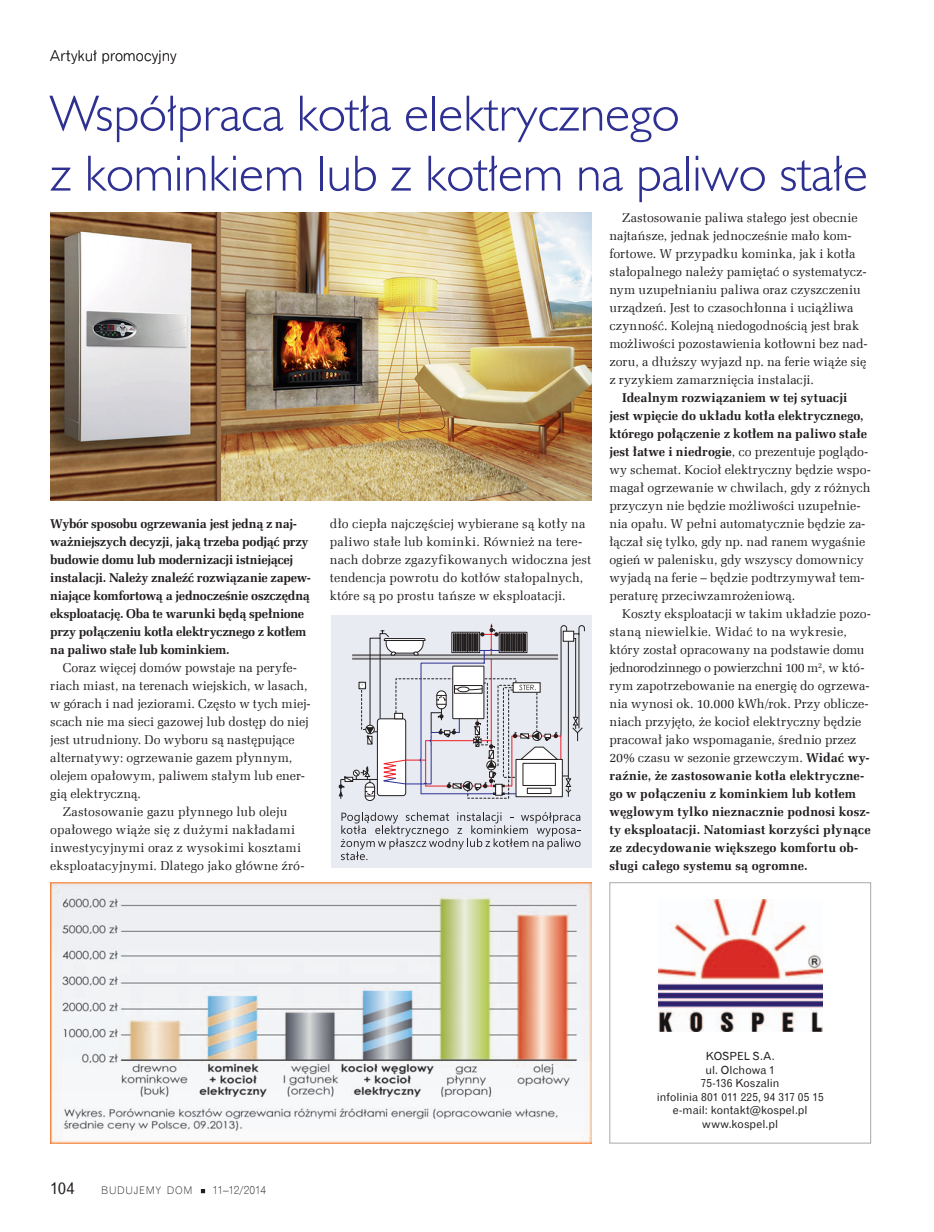
<style>
.page{position:relative;width:934px;height:1232px;background:#fff}
.page>*{position:absolute;margin:0;border:0;box-sizing:border-box;transform-origin:0 0}
.t1{font:51px/60px "Humanst 521 Lt EU";color:#2e3092}
.t2{font:16.5px "Gothic 720 EU";color:#231f20}
.t3{font:15px "Gothic 720 Lt EU";color:#231f20}
.t4{font:12.75px/18px "Zapf Ellipt EU";letter-spacing:.005em;color:#231f20}
.t5{font:700 12.75px/18px "Zapf Ellipt EU";letter-spacing:-.02em;color:#231f20}
.t6{font:11.25px/13.5px "Gothic 720 EU";letter-spacing:.005em;color:#231f20;text-align:center}
.t7{font:11.25px "Gothic 720 Lt EU";letter-spacing:-.04em;color:#231f20}
.t8{font:10.5px "Gothic 720 Lt EU";letter-spacing:.07em;color:#231f20}
.s1{font-weight:700}
</style>
<div class="page">
<svg style="left:201px;top:1189px;width:4px;height:4px"></svg>
<svg style="left:609px;top:882px;width:262px;height:261px"></svg>
<img style="left:658px;top:899px;width:164px;height:132px">
<img style="left:50px;top:212px;width:541px;height:288px">
<div style="left:331px;top:615px;width:260px;height:252px;background:#e8ebf2"></div>
<svg style="left:341px;top:812px;width:239px;height:48px"></svg>
<svg style="left:338px;top:623px;width:247px;height:176px"></svg>
<img style="left:50px;top:882px;width:541px;height:261px">
<p class="t3" style="left:50px;top:47px;width:128px">Artykuł promocyjny</p>
<h1 class="t1" style="left:50px;top:82px;width:819px">Współpraca kotła elektrycznego<br>z kominkiem lub z kotłem na paliwo stałe</h1>
<p class="t5" style="left:50px;top:514px;width:262px">Wybór sposobu ogrzewania jest jedną z naj&shy;ważniejszych decyzji, jaką trzeba podjąć przy budowie domu lub modernizacji istniejącej instalacji. Należy znaleźć rozwiązanie zapew&shy;niające komfortową a jednocześnie oszczędną eksploatację. Oba te warunki będą spełnione przy połączeniu kotła elektrycznego z kotłem na paliwo stałe lub kominkiem.</p>
<p class="t4" style="left:63px;top:658px;width:236px">Coraz więcej domów powstaje na peryfe-</p>
<p class="t4" style="left:50px;top:676px;width:259px">riach miast, na terenach wiejskich, w lasach,</p>
<p class="t4" style="left:50px;top:694px;width:262px">w górach i nad jeziorami. Często w tych miej-</p>
<p class="t4" style="left:50px;top:712px;width:260px">scach nie ma sieci gazowej lub dostęp do niej</p>
<p class="t4" style="left:50px;top:730px;width:246px">jest utrudniony. Do wyboru są następujące</p>
<p class="t4" style="left:50px;top:748px;width:244px">alternatywy: ogrzewanie gazem płynnym,</p>
<p class="t4" style="left:50px;top:766px;width:256px">olejem opałowym, paliwem stałym lub ener-</p>
<p class="t4" style="left:50px;top:784px;width:92px">gią elektryczną.</p>
<p class="t4" style="left:63px;top:802px;width:226px">Zastosowanie gazu płynnego lub oleju</p>
<p class="t4" style="left:50px;top:820px;width:246px">opałowego wiąże się z dużymi nakładami</p>
<p class="t4" style="left:50px;top:838px;width:252px">inwestycyjnymi oraz z wysokimi kosztami</p>
<p class="t4" style="left:50px;top:856px;width:256px">eksploatacyjnymi. Dlatego jako główne źró-</p>
<p class="t4" style="left:330px;top:514px;width:263px">dło ciepła najczęściej wybierane są kotły na paliwo stałe lub kominki. Również na tere&shy;nach dobrze zgazyfikowanych widoczna jest tendencja powrotu do kotłów stałopalnych, które są po prostu tańsze w eksploatacji.</p>
<p class="t4" style="left:609px;top:208px;width:260px;text-indent:13px">Zastosowanie paliwa stałego jest obecnie najtańsze, jednak jednocześnie mało kom&shy;fortowe. W przypadku kominka, jak i kotła stałopalnego należy pamiętać o systematycz&shy;nym uzupełnianiu paliwa oraz czyszczeniu urządzeń. Jest to czasochłonna i uciążliwa czynność. Kolejną niedogodnością jest brak możliwości pozostawienia kotłowni bez nad&shy;zoru, a dłuższy wyjazd np. na ferie wiąże się z ryzykiem zamarznięcia instalacji.</p>
<p class="t4" style="left:609px;top:388px;width:263px;text-indent:13px"><span class="s1">Idealnym rozwiązaniem w tej sytuacji<br>jest wpięcie do układu kotła elektrycznego, którego połączenie z kotłem na paliwo stałe jest łatwe i niedrogie</span>, co prezentuje poglądo&shy;wy schemat. Kocioł elektryczny będzie wspo&shy;magał ogrzewanie w chwilach, gdy z różnych przyczyn nie będzie możliwości uzupełnie&shy;nia opału. W pełni automatycznie będzie za&shy;łączał się tylko, gdy np. nad ranem wygaśnie ogień w palenisku, gdy wszyscy domownicy wyjadą na ferie – będzie podtrzymywał tem&shy;peraturę przeciwzamrożeniową.</p>
<p class="t4" style="left:609px;top:604px;width:263px;text-indent:13px">Koszty eksploatacji w takim układzie pozo&shy;staną niewielkie. Widać to na wykresie, który został opracowany na podstawie domu jednorodzinnego o powierzchni 100 m<sup>2</sup>, w któ&shy;rym zapotrzebowanie na energię do ogrzewa&shy;nia wynosi ok. 10.000 kWh/rok. Przy oblicze&shy;niach przyjęto, że kocioł elektryczny będzie pracował jako wspomaganie, średnio przez 20% czasu w sezonie grzewczym. <span class="s1">Widać wy&shy;raźnie, że zastosowanie kotła elektryczne&shy;go w połączeniu z kominkiem lub kotłem węglowym tylko nieznacznie podnosi kosz&shy;ty eksploatacji. Natomiast korzyści płynące ze zdecydowanie większego komfortu ob&shy;sługi całego systemu są ogromne.</span></p>
<p class="t2" style="left:50px;top:1178px;width:26px">104</p>
<p class="t8" style="left:101px;top:1184px;width:93px">BUDUJEMY DOM</p>
<p class="t7" style="left:213px;top:1183px;width:55px">11–12/2014</p>
<p class="t6" style="left:657px;top:1049px;width:168px">KOSPEL S.A.<br>ul. Olchowa 1<br>75-136 Koszalin<br>infolinia 801 011 225, 94 317 05 15 e-mail: kontakt@kospel.pl www.kospel.pl</p>
</div>
